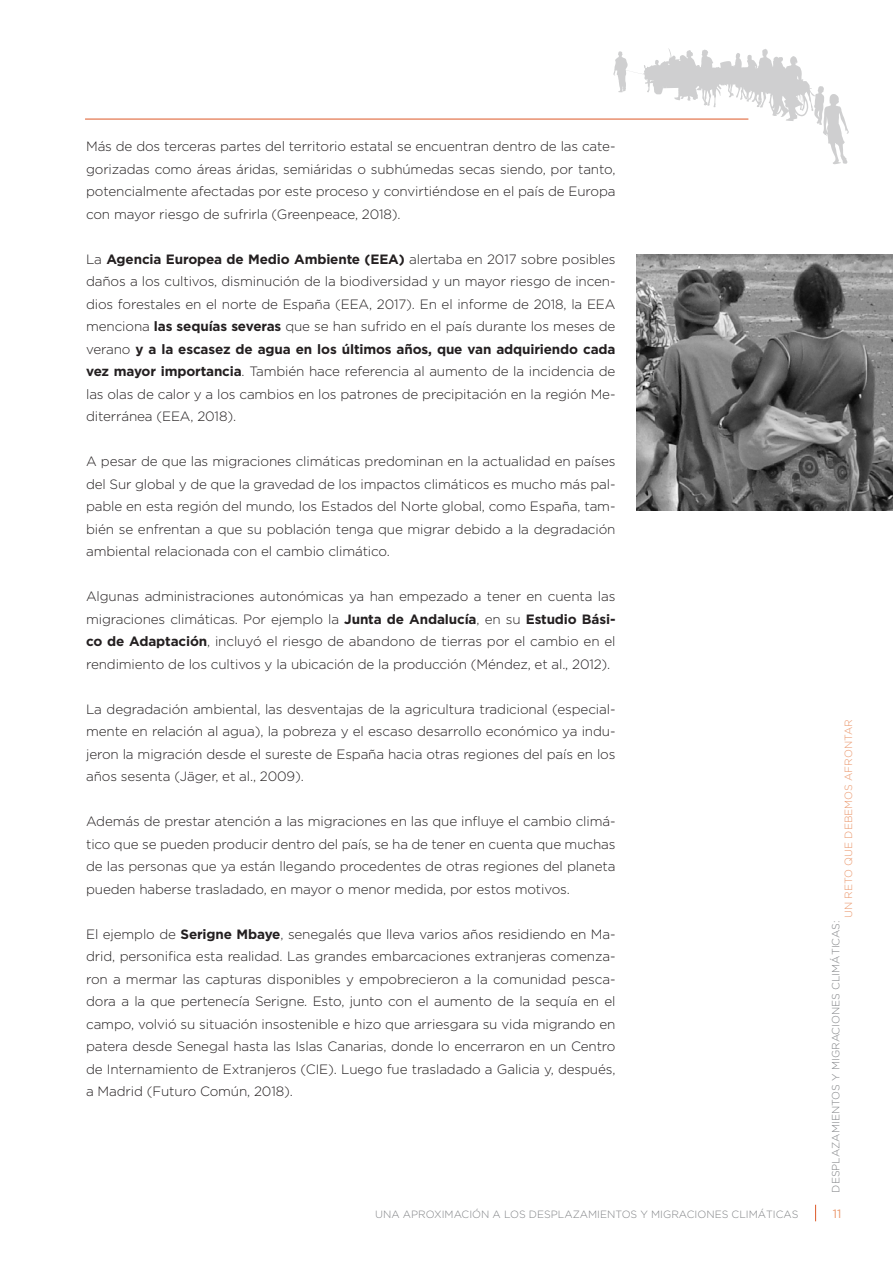
<style>
.page{position:relative;width:893px;height:1263px;background:#fff}
.page>*{position:absolute;margin:0;border:0;box-sizing:border-box;transform-origin:0 0}
.t1{font:300 13.5px/22.5px "Gotham";letter-spacing:-.01em;color:#231f20;text-align:justify}
.t2{font:12px "Gotham";color:#ea976c}
.t3{font:300 10.5px "Gotham";color:#808285}
.t4{font:300 10.5px "Gotham";color:#ea976c}
.s1{font-weight:700}
</style>
<div class="page">
<svg style="left:613px;top:48px;width:236px;height:116px"></svg>
<hr style="left:85px;top:119px;width:663px;height:1px;background:#dd5827">
<svg style="left:815px;top:1205px;width:1px;height:16px"></svg>
<img style="left:637px;top:254px;width:256px;height:256px">
<p class="t1" style="left:86px;top:135px;width:531px">Más de dos terceras partes del territorio estatal se encuentran dentro de las cate&shy;gorizadas como áreas áridas, semiáridas o subhúmedas secas siendo, por tanto, potencialmente afectadas por este proceso y convirtiéndose en el país de Europa con mayor riesgo de sufrirla (Greenpeace, 2018).</p>
<p class="t1" style="left:86px;top:248px;width:531px">La <span class="s1">Agencia Europea de Medio Ambiente (EEA)</span> alertaba en 2017 sobre posibles daños a los cultivos, disminución de la biodiversidad y un mayor riesgo de incen&shy;dios forestales en el norte de España (EEA, 2017). En el informe de 2018, la EEA menciona <span class="s1">las sequías severas</span> que se han sufrido en el país durante los meses de verano <span class="s1">y a la escasez de agua en los últimos años, que van adquiriendo cada vez mayor importancia</span>. También hace referencia al aumento de la incidencia de las olas de calor y a los cambios en los patrones de precipitación en la región Me&shy;diterránea (EEA, 2018).</p>
<p class="t1" style="left:86px;top:450px;width:531px">A pesar de que las migraciones climáticas predominan en la actualidad en países del Sur global y de que la gravedad de los impactos climáticos es mucho más pal&shy;pable en esta región del mundo, los Estados del Norte global, como España, tam&shy;bién se enfrentan a que su población tenga que migrar debido a la degradación ambiental relacionada con el cambio climático.</p>
<p class="t1" style="left:86px;top:585px;width:531px">Algunas administraciones autonómicas ya han empezado a tener en cuenta las migraciones climáticas. Por ejemplo la <span class="s1">Junta de Andalucía</span>, en su <span class="s1">Estudio Bási&shy;co de Adaptación</span>, incluyó el riesgo de abandono de tierras por el cambio en el rendimiento de los cultivos y la ubicación de la producción (Méndez, et al., 2012).</p>
<p class="t1" style="left:86px;top:698px;width:531px">La degradación ambiental, las desventajas de la agricultura tradicional (especial&shy;mente en relación al agua), la pobreza y el escaso desarrollo económico ya indu&shy;jeron la migración desde el sureste de España hacia otras regiones del país en los años sesenta (Jäger, et al., 2009).</p>
<p class="t1" style="left:86px;top:810px;width:531px">Además de prestar atención a las migraciones en las que influye el cambio climá&shy;tico que se pueden producir dentro del país, se ha de tener en cuenta que muchas de las personas que ya están llegando procedentes de otras regiones del planeta pueden haberse trasladado, en mayor o menor medida, por estos motivos.</p>
<p class="t1" style="left:86px;top:923px;width:531px">El ejemplo de <span class="s1">Serigne Mbaye</span>, senegalés que lleva varios años residiendo en Ma&shy;drid, personifica esta realidad. Las grandes embarcaciones extranjeras comenza&shy;ron a mermar las capturas disponibles y empobrecieron a la comunidad pesca&shy;dora a la que pertenecía Serigne. Esto, junto con el aumento de la sequía en el campo, volvió su situación insostenible e hizo que arriesgara su vida migrando en patera desde Senegal hasta las Islas Canarias, donde lo encerraron en un Centro de Internamiento de Extranjeros (CIE). Luego fue trasladado a Galicia y, después, a Madrid (Futuro Común, 2018).</p>
<p class="t4" style="left:843px;top:918px;width:200px;rotate:-90deg">UN RETO QUE DEBEMOS AFRONTAR</p>
<p class="t3" style="left:830px;top:1192px;width:274px;rotate:-90deg">DESPLAZAMIENTOS Y MIGRACIONES CLIMÁTICAS:</p>
<p class="t3" style="left:375px;top:1208px;width:425px">UNA APROXIMACIÓN A LOS DESPLAZAMIENTOS Y MIGRACIONES CLIMÁTICAS</p>
<p class="t2" style="left:833px;top:1207px;width:10px">11</p>
</div>
